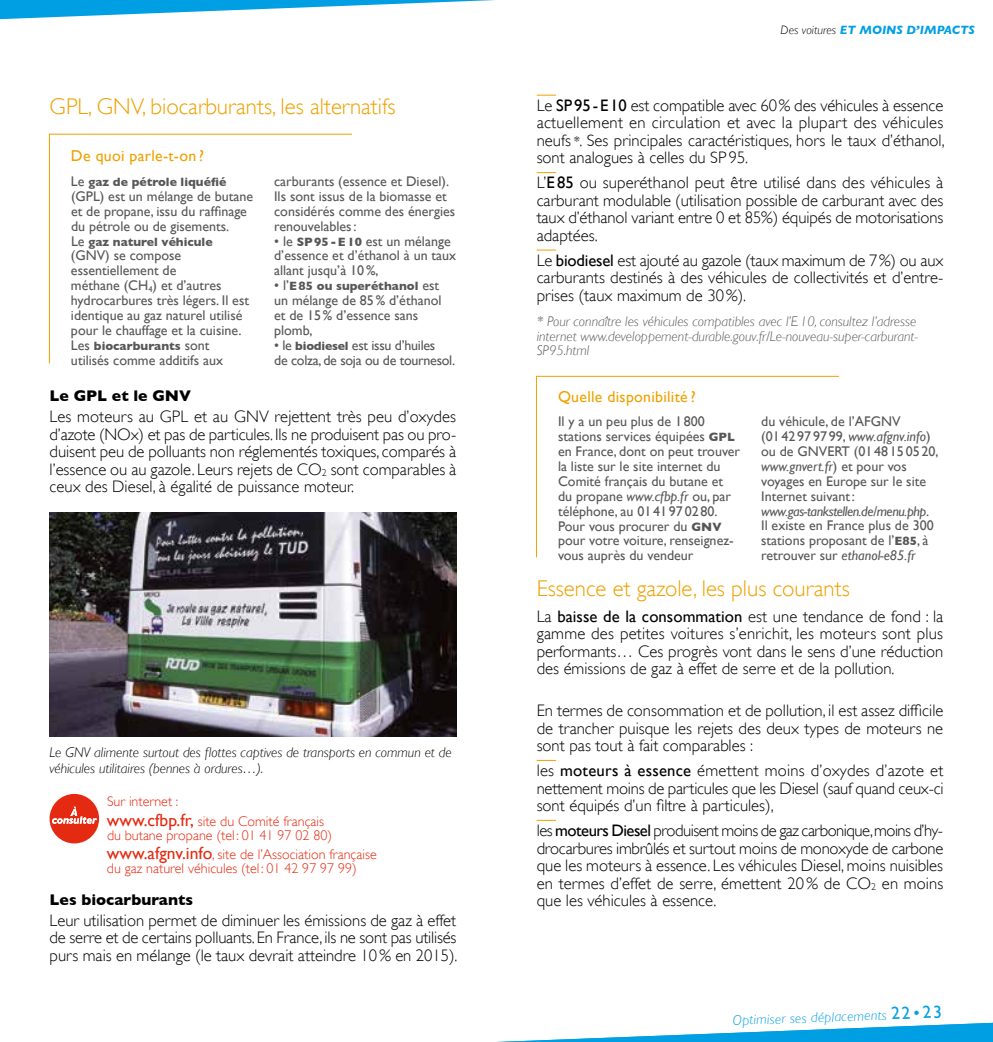
<style>
.page{position:relative;width:993px;height:1042px;background:#fff}
.page>*{position:absolute;margin:0;border:0;box-sizing:border-box;transform-origin:0 0}
.t1{font:300 22.75px "Gill Sans";color:#eea100}
.t2{font:300 16.62px/17.5px "Gill Sans";color:#000;text-align:justify}
.t3{font:15.75px "Gill Sans";letter-spacing:.02em;color:#eea100}
.t4{font:700 15.75px "Gill Sans";color:#000}
.t5{font:14px/14.9px "Gill Sans";color:#575756}
.t6{font:300 14px/19.2px "Gill Sans";color:#e52a12}
.t7{font:italic 300 14px/14.9px "Gill Sans";color:#575756}
.t8{font:italic 300 14px/15.8px "Gill Sans";color:#000}
.t9{font:14px/14.9px "Gill Sans";letter-spacing:-.02em;color:#575756}
.t10{font:italic 300 14px "Gill Sans";color:#009fe3}
.t11{font:700 12.25px "Gill Sans";color:#575756}
.t12{font:italic 700 12.25px "Gill Sans";color:#009fe3}
.s1{font-weight:400;font-size:14px}
.s2{font-weight:700;font-size:12.25px}
.s3{font-weight:400;font-size:17.5px}
.s4{font-weight:300;color:#000}
.s5{font-weight:400}
.s6{font-style:italic;font-size:14px}
.s7{font-style:italic}
.s8{font-weight:400;font-style:normal;font-size:17.5px}
.s9{font-style:normal;font-size:17.5px}
</style>
<div class="page">
<svg style="left:0;top:0;width:495px;height:19px"></svg>
<svg style="left:497px;top:1022px;width:495px;height:20px"></svg>
<svg style="left:536px;top:95px;width:20px;height:1px"></svg>
<svg style="left:536px;top:172px;width:20px;height:1px"></svg>
<svg style="left:536px;top:250px;width:20px;height:1px"></svg>
<svg style="left:536px;top:760px;width:20px;height:1px"></svg>
<svg style="left:536px;top:820px;width:20px;height:1px"></svg>
<svg style="left:49px;top:134px;width:303px;height:230px"></svg>
<img style="left:49px;top:512px;width:407px;height:224px">
<svg style="left:50px;top:794px;width:49px;height:49px"></svg>
<svg style="left:536px;top:376px;width:303px;height:182px"></svg>
<h1 class="t1" style="left:50px;top:93px;width:347px">GPL, GNV, biocarburants, les alternatifs</h1>
<p class="t3" style="left:71px;top:147px;width:135px">De quoi parle-t-on ?</p>
<p class="t11" style="left:71px;top:175px;width:157px"><span class="s1">Le</span> gaz de pétrole liquéfié</p>
<p class="t5" style="left:71px;top:189px;width:183px">(GPL) est un mélange de butane et de propane, issu du raffinage du pétrole ou de gisements.</p>
<p class="t11" style="left:71px;top:234px;width:143px"><span class="s1">Le</span> gaz naturel véhicule</p>
<p class="t5" style="left:71px;top:248px;width:179px">(GNV) se compose essentiellement de<br>méthane (CH<sub>4</sub>) et d’autres hydrocarbures très légers. Il est identique au gaz naturel utilisé pour le chauffage et la cuisine.</p>
<p class="t11" style="left:71px;top:338px;width:140px"><span class="s1">Les</span> biocarburants <span class="s1">sont</span></p>
<p class="t5" style="left:71px;top:352px;width:153px">utilisés comme additifs aux</p>
<p class="t5" style="left:274px;top:174px;width:182px">carburants (essence et Diesel).<br>Ils sont issus de la biomasse et considérés comme des énergies renouvelables:</p>
<p class="t5" style="left:274px;top:233px;width:183px">• le <span class="s2">SP95-E10</span> est un mélange d’essence et d’éthanol à un taux allant jusqu’à 10%,</p>
<p class="t11" style="left:274px;top:279px;width:166px"><span class="s1">• l’</span>E85 ou superéthanol <span class="s1">est</span></p>
<p class="t5" style="left:274px;top:293px;width:169px">un mélange de 85% d’éthanol et de 15% d’essence sans plomb,</p>
<p class="t9" style="left:274px;top:337px;width:182px">• le <span class="s2">biodiesel</span> est issu d’huiles<br>de colza, de soja ou de tournesol.</p>
<p class="t4" style="left:50px;top:387px;width:143px">Le GPL et le GNV</p>
<p class="t2" style="left:50px;top:408px;width:408px">Les moteurs au GPL et au GNV rejettent très peu d’oxydes d’azote (NOx) et pas de particules. Ils ne produisent pas ou pro&shy;duisent peu de polluants non réglementés toxiques, comparés à l’essence ou au gazole. Leurs rejets de CO<sub>2</sub> sont comparables à ceux des Diesel, à égalité de puissance moteur.</p>
<p class="t8" style="left:49px;top:745px;width:403px">Le GNV alimente surtout des flottes captives de transports en commun et de véhicules utilitaires (bennes à ordures…).</p>
<p class="t6" style="left:107px;top:792px;width:218px">Sur internet :<br><span class="s3">www.cfbp.fr,</span> site du Comité français</p>
<p class="t6" style="left:107px;top:825px;width:271px">du butane propane (tel : 01 41 97 02 80) <span class="s3">www.afgnv.info</span>, site de l’Association française</p>
<p class="t6" style="left:107px;top:858px;width:251px">du gaz naturel véhicules (tel : 01 42 97 97 99)</p>
<p class="t4" style="left:50px;top:890px;width:145px">Les biocarburants</p>
<p class="t2" style="left:50px;top:911px;width:409px">Leur utilisation permet de diminuer les émissions de gaz à effet de serre et de certains polluants. En France, ils ne sont pas utilisés purs mais en mélange (le taux devrait atteindre 10% en 2015).</p>
<p class="t12" style="left:780px;top:22px;width:195px"><span class="s4">Des voitures</span> ET MOINS D’IMPACTS</p>
<p class="t2" style="left:536px;top:97px;width:409px">Le <span class="s5">SP95-E10</span> est compatible avec 60% des véhicules à essence actuellement en circulation et avec la plupart des véhicules neufs <span class="s6">*</span>. Ses principales caractéristiques, hors le taux d’éthanol, sont analogues à celles du SP95.</p>
<p class="t2" style="left:536px;top:174px;width:408px">L’<span class="s5">E 85</span> ou superéthanol peut être utilisé dans des véhicules à carburant modulable (utilisation possible de carburant avec des taux d’éthanol variant entre 0 et 85%) équipés de motorisations adaptées.</p>
<p class="t2" style="left:536px;top:252px;width:408px">Le <span class="s5">biodiesel</span> est ajouté au gazole (taux maximum de 7%) ou aux carburants destinés à des véhicules de collectivités et d’entre&shy;prises (taux maximum de 30%).</p>
<p class="t7" style="left:536px;top:314px;width:383px">* Pour connaître les véhicules compatibles avec l’E10, consultez l’adresse internet www.developpement-durable.gouv.fr/Le-nouveau-super-carburant-<br>SP95.html</p>
<p class="t3" style="left:558px;top:387px;width:139px">Quelle disponibilité ?</p>
<p class="t5" style="left:558px;top:414px;width:183px">Il y a un peu plus de 1800 stations services équipées <span class="s2">GPL </span>en France, dont on peut trouver la liste sur le site internet du<br>Comité français du butane et du propane <span class="s7">www.cfbp.fr</span> ou, par téléphone, au 0141970280.<br>Pour vous procurer du <span class="s2">GNV </span>pour votre voiture, renseignez&shy;vous auprès du vendeur</p>
<p class="t5" style="left:761px;top:414px;width:179px">du véhicule, de l’AFGNV<br>(01 42979799, <span class="s7">www.afgnv.info</span>) ou de GNVERT (0148150520, <span class="s7">www.gnvert.fr</span>) et pour vos voyages en Europe sur le site<br>Internet suivant: <span class="s7">www.gas-tankstellen.de/menu.php</span>.<br>Il existe en France plus de 300 stations proposant de l’<span class="s2">E85</span>, à retrouver sur <span class="s7">ethanol-e85.fr</span></p>
<h1 class="t1" style="left:536px;top:575px;width:314px">Essence et gazole, les plus courants</h1>
<p class="t2" style="left:536px;top:607px;width:408px">La <span class="s5">baisse de la consommation</span> est une tendance de fond : la gamme des petites voitures s’enrichit, les moteurs sont plus performants… Ces progrès vont dans le sens d’une réduction des émissions de gaz à effet de serre et de la pollution.</p>
<p class="t2" style="left:536px;top:702px;width:408px">En termes de consommation et de pollution, il est assez difficile de trancher puisque les rejets des deux types de moteurs ne sont pas tout à fait comparables :</p>
<p class="t2" style="left:536px;top:762px;width:408px">les <span class="s5">moteurs à essence</span> émettent moins d’oxydes d’azote et nettement moins de particules que les Diesel (sauf quand ceux-ci sont équipés d’un filtre à particules),</p>
<p class="t2" style="left:536px;top:822px;width:408px">les <span class="s5">moteurs Diesel</span> produisent moins de gaz carbonique, moins d’hy&shy;drocarbures imbrûlés et surtout moins de monoxyde de carbone que les moteurs à essence. Les véhicules Diesel, moins nuisibles en termes d’effet de serre, émettent 20% de CO<sub>2</sub> en moins que les véhicules à essence.</p>
<p class="t10" style="left:732px;top:1012px;width:211px;rotate:-2deg">Optimiser ses déplacements <span class="s8">22</span><span class="s9">•</span><span class="s8">23</span></p>
</div>
